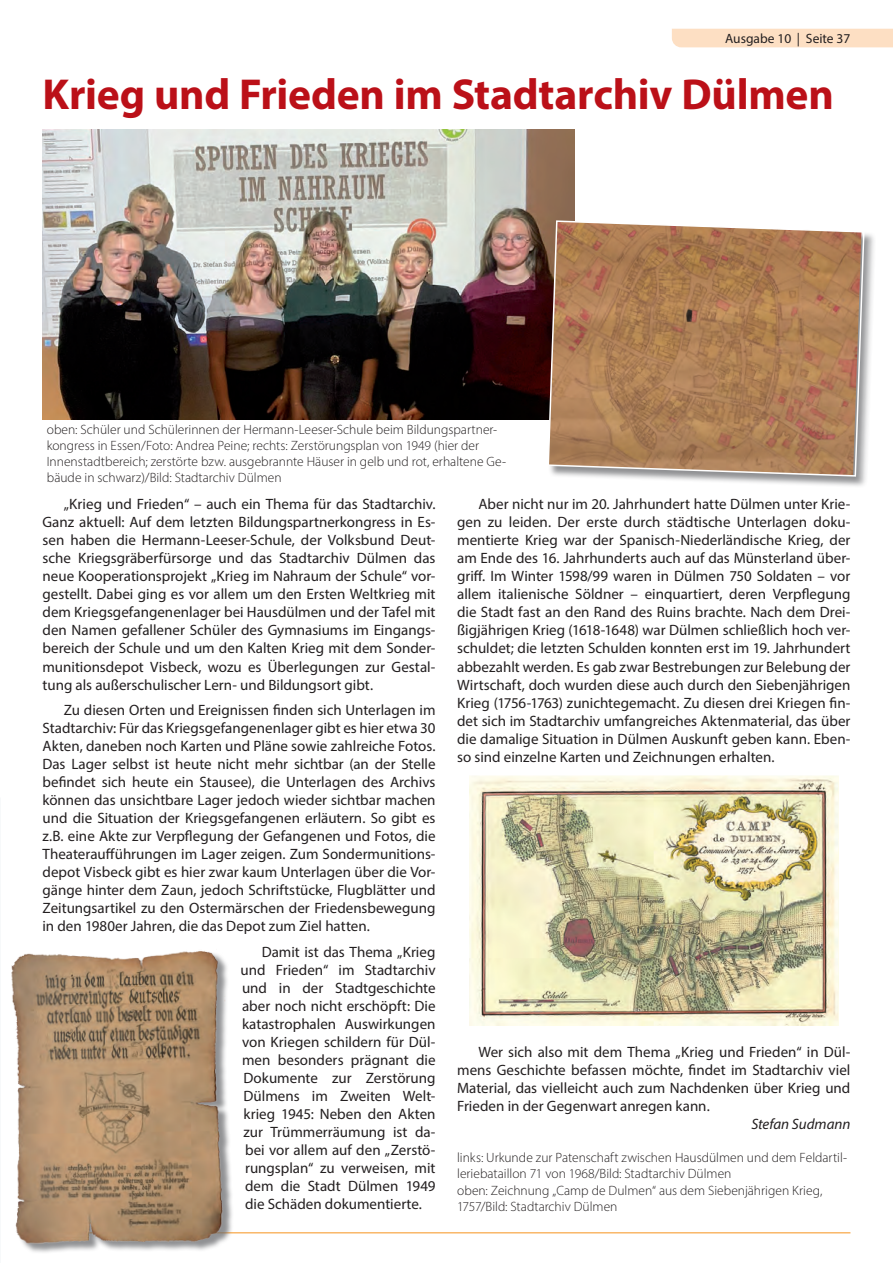
<style>
.page{position:relative;width:893px;height:1263px;background:#fff}
.page>*{position:absolute;margin:0;border:0;box-sizing:border-box;transform-origin:0 0}
.Subheader_Artikel{font:700 43.5px "Myriad Pro";letter-spacing:-.005em;color:#bb1018}
.Fliesstext{font:15px/18px "Myriad Pro";color:#231f20;text-align:justify}
.Fliesstext-2{font:italic 15px "Myriad Pro";color:#231f20}
.Bildunterschrift{font:300 13.5px/16.2px "Myriad Pro";color:#231f20}
.t1{font:13.5px "Myriad Pro";color:#231f20}
</style>
<div class="page">
<div style="left:672px;top:29px;width:221px;height:18px;background:#fddfc3"></div>
<hr style="left:43px;top:1232px;width:807px;height:1px;background:#f7931d">
<img style="left:43px;top:130px;width:531px;height:289px">
<img style="left:469px;top:777px;width:369px;height:249px">
<div style="left:12px;top:952px;width:222px;height:301px;background:#6c6d70;opacity:.75"></div>
<img style="left:11px;top:951px;width:219px;height:295px">
<div style="left:548px;top:221px;width:328px;height:267px;background:#6c6d70;opacity:.75"></div>
<svg style="left:547px;top:220px;width:318px;height:257px"></svg>
<p class="t1" style="left:725px;top:30px;width:127px">Ausgabe 10 | Seite 37</p>
<p class="Subheader_Artikel" style="left:43px;top:66px;width:793px">Krieg und Frieden im Stadtarchiv Dülmen</p>
<p class="Bildunterschrift" style="left:47px;top:421px;width:461px">oben: Schüler und Schülerinnen der Hermann-Leeser-Schule beim Bildungspartner&shy;kongress in Essen/Foto: Andrea Peine; rechts: Zerstörungsplan von 1949 (hier der Innenstadtbereich; zerstörte bzw. ausgebrannte Häuser in gelb und rot, erhaltene Ge&shy;bäude in schwarz)/Bild: Stadtarchiv Dülmen</p>
<p class="Fliesstext" style="left:43px;top:495px;width:395px;text-indent:21px">„Krieg und Frieden“ – auch ein Thema für das Stadtarchiv.<br>Ganz aktuell: Auf dem letzten Bildungspartnerkongress in Es&shy;sen haben die Hermann-Leeser-Schule, der Volksbund Deut&shy;sche Kriegsgräberfürsorge und das Stadtarchiv Dülmen das neue Kooperationsprojekt „Krieg im Nahraum der Schule“ vor&shy;gestellt. Dabei ging es vor allem um den Ersten Weltkrieg mit dem Kriegsgefangenenlager bei Hausdülmen und der Tafel mit den Namen gefallener Schüler des Gymnasiums im Eingangs&shy;bereich der Schule und um den Kalten Krieg mit dem Sonder&shy;munitionsdepot Visbeck, wozu es Überlegungen zur Gestal&shy;tung als außerschulischer Lern- und Bildungsort gibt.</p>
<p class="Fliesstext" style="left:43px;top:701px;width:395px;text-indent:21px">Zu diesen Orten und Ereignissen finden sich Unterlagen im Stadtarchiv: Für das Kriegsgefangenenlager gibt es hier etwa 30<br>Akten, daneben noch Karten und Pläne sowie zahlreiche Fotos.<br>Das Lager selbst ist heute nicht mehr sichtbar (an der Stelle befindet sich heute ein Stausee), die Unterlagen des Archivs können das unsichtbare Lager jedoch wieder sichtbar machen und die Situation der Kriegsgefangenen erläutern. So gibt es z.B. eine Akte zur Verpflegung der Gefangenen und Fotos, die Theateraufführungen im Lager zeigen. Zum Sondermunitions&shy;depot Visbeck gibt es hier zwar kaum Unterlagen über die Vor&shy;gänge hinter dem Zaun, jedoch Schriftstücke, Flugblätter und Zeitungsartikel zu den Ostermärschen der Friedensbewegung in den 1980er Jahren, die das Depot zum Ziel hatten.</p>
<p class="Fliesstext" style="left:262px;top:942px;width:175px">Damit ist das Thema „Krieg</p>
<p class="Fliesstext" style="left:241px;top:960px;width:196px">und Frieden“ im Stadtarchiv</p>
<p class="Fliesstext" style="left:242px;top:978px;width:195px">und in der Stadtgeschichte</p>
<p class="Fliesstext" style="left:242px;top:996px;width:195px">aber noch nicht erschöpft: Die</p>
<p class="Fliesstext" style="left:242px;top:1014px;width:195px">katastrophalen Auswirkungen</p>
<p class="Fliesstext" style="left:242px;top:1032px;width:195px">von Kriegen schildern für Dül-</p>
<p class="Fliesstext" style="left:242px;top:1050px;width:195px">men besonders prägnant die</p>
<p class="Fliesstext" style="left:244px;top:1068px;width:193px">Dokumente zur Zerstörung</p>
<p class="Fliesstext" style="left:244px;top:1086px;width:194px">Dülmens im Zweiten Welt-</p>
<p class="Fliesstext" style="left:244px;top:1104px;width:194px">krieg 1945: Neben den Akten</p>
<p class="Fliesstext" style="left:244px;top:1122px;width:194px">zur Trümmerräumung ist da-</p>
<p class="Fliesstext" style="left:245px;top:1140px;width:192px">bei vor allem auf den „Zerstö-</p>
<p class="Fliesstext" style="left:245px;top:1158px;width:192px">rungsplan“ zu verweisen, mit</p>
<p class="Fliesstext" style="left:245px;top:1176px;width:192px">dem die Stadt Dülmen 1949</p>
<p class="Fliesstext" style="left:245px;top:1194px;width:178px">die Schäden dokumentierte.</p>
<p class="Fliesstext" style="left:457px;top:495px;width:395px;text-indent:21px">Aber nicht nur im 20. Jahrhundert hatte Dülmen unter Krie&shy;gen zu leiden. Der erste durch städtische Unterlagen doku&shy;mentierte Krieg war der Spanisch-Niederländische Krieg, der am Ende des 16. Jahrhunderts auch auf das Münsterland über&shy;griff. Im Winter 1598/99 waren in Dülmen 750 Soldaten – vor allem italienische Söldner – einquartiert, deren Verpflegung die Stadt fast an den Rand des Ruins brachte. Nach dem Drei&shy;ßigjährigen Krieg (1618-1648) war Dülmen schließlich hoch ver&shy;schuldet; die letzten Schulden konnten erst im 19. Jahrhundert abbezahlt werden. Es gab zwar Bestrebungen zur Belebung der Wirtschaft, doch wurden diese auch durch den Siebenjährigen Krieg (1756-1763) zunichtegemacht. Zu diesen drei Kriegen fin&shy;det sich im Stadtarchiv umfangreiches Aktenmaterial, das über die damalige Situation in Dülmen Auskunft geben kann. Eben&shy;so sind einzelne Karten und Zeichnungen erhalten.</p>
<p class="Fliesstext" style="left:457px;top:1043px;width:395px;text-indent:21px">Wer sich also mit dem Thema „Krieg und Frieden“ in Dül&shy;mens Geschichte befassen möchte, findet im Stadtarchiv viel Material, das vielleicht auch zum Nachdenken über Krieg und Frieden in der Gegenwart anregen kann.</p>
<p class="Fliesstext-2" style="left:751px;top:1115px;width:101px">Stefan Sudmann</p>
<p class="Bildunterschrift" style="left:457px;top:1149px;width:391px">links: Urkunde zur Patenschaft zwischen Hausdülmen und dem Feldartil&shy;leriebataillon 71 von 1968/Bild: Stadtarchiv Dülmen</p>
<p class="Bildunterschrift" style="left:457px;top:1182px;width:367px">oben: Zeichnung „Camp de Dulmen“ aus dem Siebenjährigen Krieg,<br>1757/Bild: Stadtarchiv Dülmen</p>
</div>
